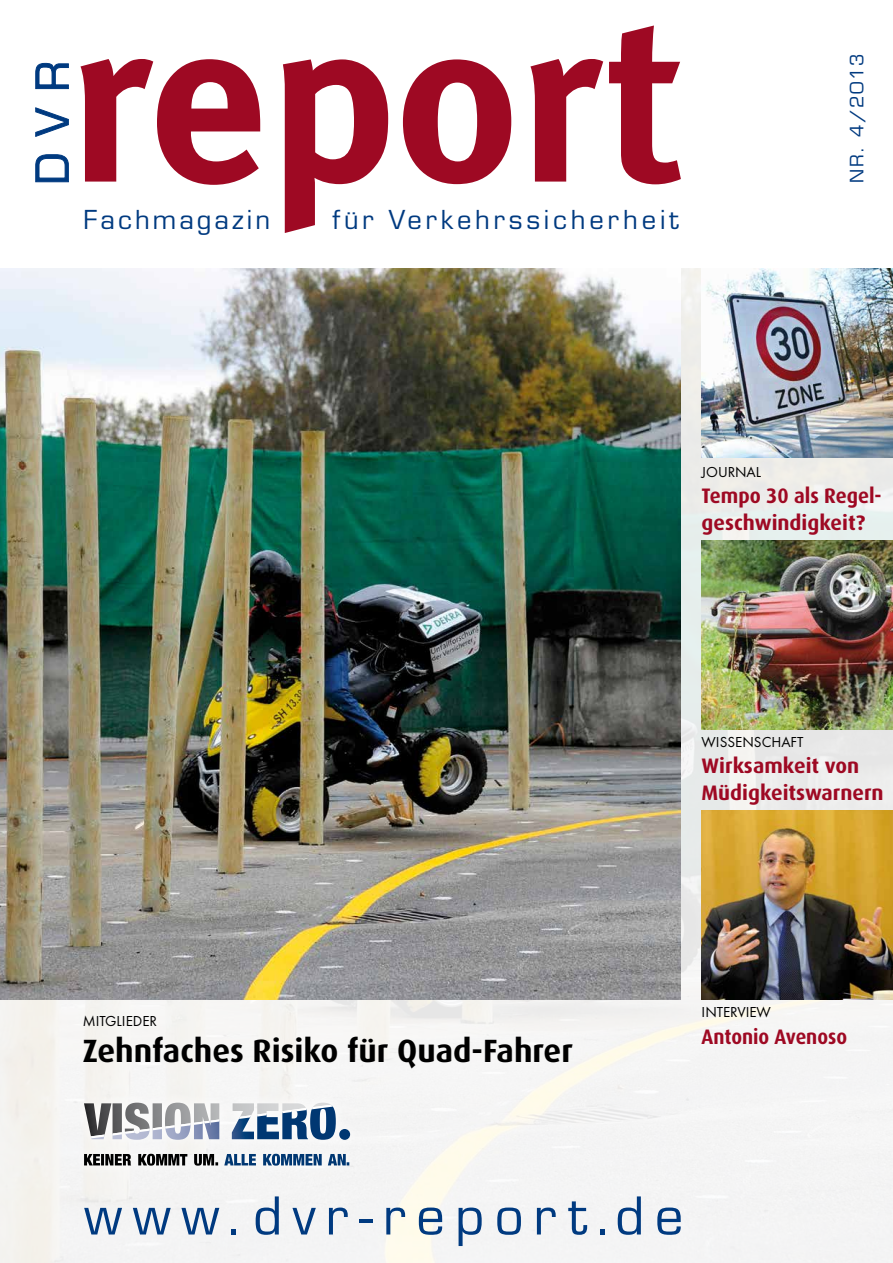
<style>
.page{position:relative;width:893px;height:1263px;background:#fff}
.page>*{position:absolute;margin:0;border:0;box-sizing:border-box;transform-origin:0 0}
.t1{font:700 234px "Meta Plus";color:#9e0923}
.t2{font:50.7px "Eurostile";letter-spacing:.205em;color:#003a80}
.t3{font:700 32.25px "Dax";color:#000}
.t4{font:25.5px "Eurostile";letter-spacing:.15em;color:#003a80}
.t5{font:25.5px "Eurostile";letter-spacing:.12em;color:#003a80}
.t6{font:700 21px/27px "Dax";color:#9e0923;scale:.95 1}
.t7{font:700 21px/27px "Dax";color:#9e0923}
.t8{font:700 21px "Dax";color:#9e0923;scale:.92 1}
.t9{font:18px "Eurostile";letter-spacing:.09em;color:#003a80}
.t10{font:15px "Futura T";color:#000}
</style>
<div class="page">
<img style="left:0;top:268px;width:893px;height:995px">
<img style="left:702px;top:810px;width:191px;height:189px">
<img style="left:702px;top:540px;width:191px;height:189px">
<img style="left:702px;top:269px;width:191px;height:189px">
<img style="left:0;top:268px;width:680px;height:731px">
<svg style="left:35px;top:63px;width:34px;height:120px"></svg>
<div style="left:72px;top:1091px;width:289px;height:86px;background:#f5f5f5"></div>
<svg style="left:224px;top:1154px;width:125px;height:11px"></svg>
<svg style="left:84px;top:1154px;width:134px;height:12px"></svg>
<svg style="left:84px;top:1103px;width:252px;height:37px"></svg>
<div style="left:339px;top:1129px;width:11px;height:11px;background:#003772;border-radius:50%"></div>
<h1 class="t1" style="left:69px;top:-35px;width:617px">report</h1>
<h3 class="t5" style="left:84px;top:204px;width:188px">Fachmagazin</h3>
<h3 class="t4" style="left:333px;top:204px;width:348px">für Verkehrssicherheit</h3>
<p class="t9" style="left:846px;top:183px;width:130px;rotate:-90deg">Nr. 4/2013</p>
<p class="t10" style="left:702px;top:463px;width:61px">JOURNAL</p>
<h3 class="t6" style="left:702px;top:482px;width:189px">Tempo 30 als Regel&shy;geschwindigkeit?</h3>
<p class="t10" style="left:702px;top:733px;width:103px">WISSENSCHAFT</p>
<h3 class="t7" style="left:702px;top:752px;width:184px">Wirksamkeit von<br>Müdigkeitswarnern</h3>
<p class="t10" style="left:83px;top:1012px;width:76px">MITGLI EDER</p>
<h3 class="t3" style="left:83px;top:1033px;width:492px">Zehnfaches Risiko für Quad-Fahrer</h3>
<p class="t10" style="left:702px;top:1003px;width:71px">INTERVI EW</p>
<h3 class="t8" style="left:702px;top:1025px;width:160px">Antonio Avenoso</h3>
<h2 class="t2" style="left:84px;top:1185px;width:601px">www.dvr-report.de</h2>
</div>
